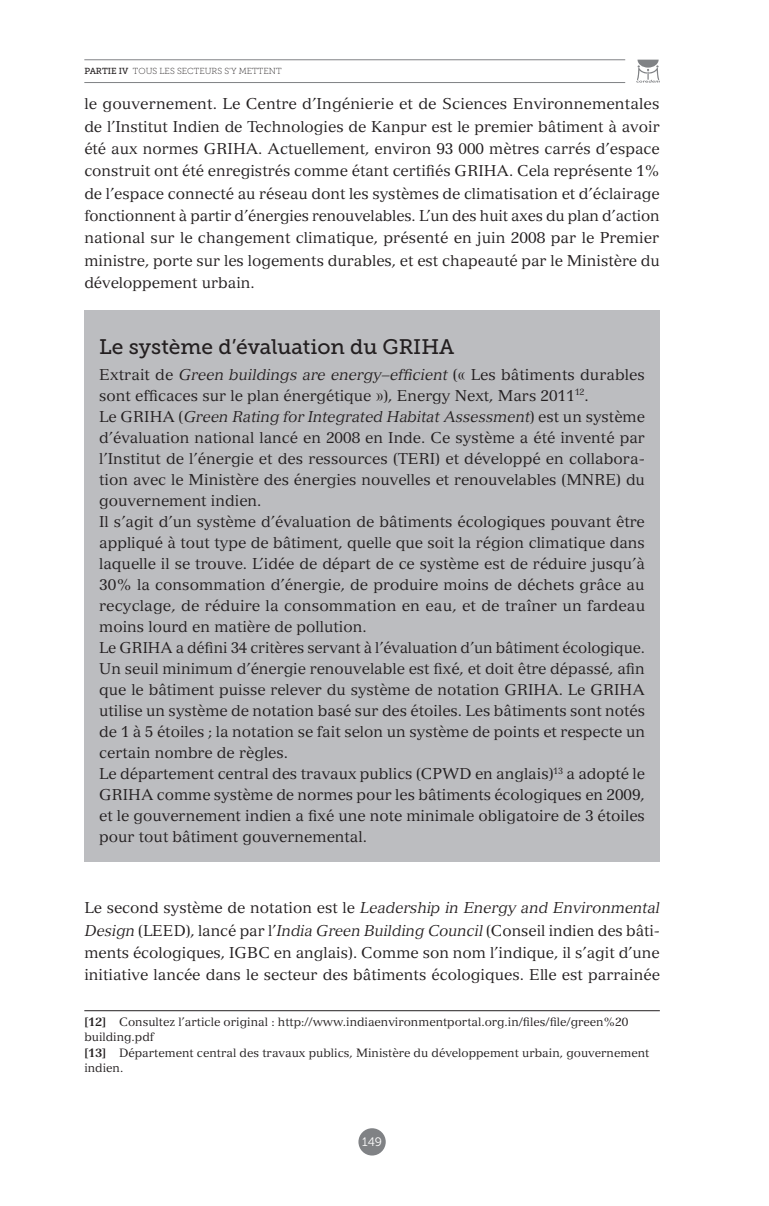
<style>
.page{position:relative;width:769px;height:1206px;background:#fff}
.page>*{position:absolute;margin:0;border:0;box-sizing:border-box;transform-origin:0 0}
.t1{font:21px "Museo Slab 500";color:#231f20}
.t2{font:15.4px/21px "Versailles LT";color:#231f20;text-align:justify}
.t3{font:12.25px "Museo Slab 300";color:#fff}
.t4{font:11.9px/15.2px "Versailles LT";color:#231f20}
.t5{font:8.75px "Museo Slab 100";color:#231f20}
.s1{font-family:"Museo Slab 500"}
.s2{font-style:italic}
.s3{font-weight:700}
</style>
<div class="page">
<hr style="left:84px;top:59px;width:541px;height:1px;background:#808285">
<hr style="left:84px;top:82px;width:541px;height:1px;background:#808285">
<svg style="left:636px;top:60px;width:24px;height:23px"></svg>
<div style="left:358px;top:1128px;width:28px;height:27px;background:#808285;border-radius:50%"></div>
<div style="left:84px;top:310px;width:575px;height:551px;background:#bcbdc0"></div>
<hr style="left:84px;top:1010px;width:576px;height:1px;background:#231f20">
<p class="t5" style="left:84px;top:66px;width:199px"><span class="s1">PARTIE IV</span> TOUS LES SECTEURS S’Y METTENT</p>
<p class="t2" style="left:84px;top:93px;width:577px;line-height:22.4px">le gouvernement. Le Centre d’Ingénierie et de Sciences Environnementales de l’Institut Indien de Technologies de Kanpur est le premier bâtiment à avoir été aux normes GRIHA. Actuellement, environ 93 000 mètres carrés d’espace construit ont été enregistrés comme étant certifiés GRIHA. Cela représente 1% de l’espace connecté au réseau dont les systèmes de climatisation et d’éclairage fonctionnent à partir d’énergies renouvelables. L’un des huit axes du plan d’action national sur le changement climatique, présenté en juin 2008 par le Premier ministre, porte sur les logements durables, et est chapeauté par le Ministère du développement urbain.</p>
<h1 class="t1" style="left:99px;top:334px;width:357px">Le système d’évaluation du GRIHA</h1>
<p class="t2" style="left:99px;top:363px;width:547px;text-align:left">Extrait de <span class="s2">Green buildings are energy–efficient</span> (« Les bâtiments durables sont efficaces sur le plan énergétique »), Energy Next, Mars 2011<sup>12</sup>.<br>Le GRIHA (<span class="s2">Green Rating for Integrated Habitat Assessment</span>) est un système d’évaluation national lancé en 2008 en Inde. Ce système a été inventé par l’Institut de l’énergie et des ressources (TERI) et développé en collabora&shy;tion avec le Ministère des énergies nouvelles et renouvelables (MNRE) du gouvernement indien.<br>Il s’agit d’un système d’évaluation de bâtiments écologiques pouvant être appliqué à tout type de bâtiment, quelle que soit la région climatique dans laquelle il se trouve. L’idée de départ de ce système est de réduire jusqu’à 30% la consommation d’énergie, de produire moins de déchets grâce au recyclage, de réduire la consommation en eau, et de traîner un fardeau moins lourd en matière de pollution.<br>Le GRIHA a défini 34 critères servant à l’évaluation d’un bâtiment écologique.<br>Un seuil minimum d’énergie renouvelable est fixé, et doit être dépassé, afin que le bâtiment puisse relever du système de notation GRIHA. Le GRIHA utilise un système de notation basé sur des étoiles. Les bâtiments sont notés de 1 à 5 étoiles ; la notation se fait selon un système de points et respecte un certain nombre de règles.<br>Le département central des travaux publics (CPWD en anglais)<sup>13</sup> a adopté le GRIHA comme système de normes pour les bâtiments écologiques en 2009, et le gouvernement indien a fixé une note minimale obligatoire de 3 étoiles pour tout bâtiment gouvernemental.</p>
<p class="t2" style="left:84px;top:896px;width:577px;line-height:22.4px">Le second système de notation est le <span class="s2">Leadership in Energy and Environmental Design</span> (LEED), lancé par l’<span class="s2">India Green Building Council</span> (Conseil indien des bâti&shy;ments écologiques, IGBC en anglais). Comme son nom l’indique, il s’agit d’une initiative lancée dans le secteur des bâtiments écologiques. Elle est parrainée</p>
<p class="t4" style="left:84px;top:1014px;width:566px"><span class="s3">[12]</span> Consultez l’article original : http://www.indiaenvironmentportal.org.in/files/file/green%20 building.pdf<br><span class="s3">[13]</span> Département central des travaux publics, Ministère du développement urbain, gouvernement indien.</p>
<p class="t3" style="left:362px;top:1135px;width:21px">149</p>
</div>
